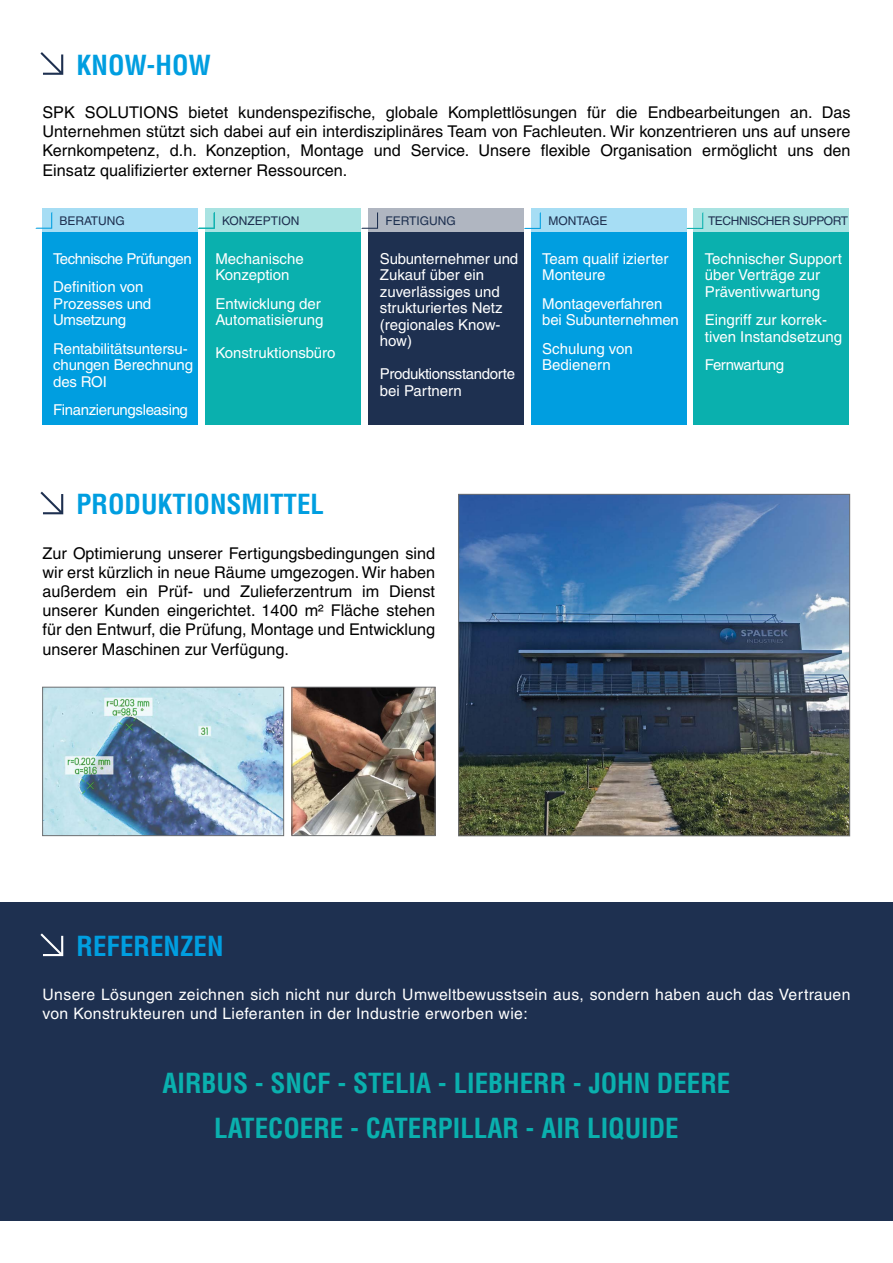
<style>
.page{position:relative;width:893px;height:1263px;background:#fff}
.page>*{position:absolute;margin:0;border:0;box-sizing:border-box;transform-origin:0 0}
.t1{font:700 condensed 27px "Helvetica LT Pro";color:#0ab0ae}
.t2{font:700 condensed 27px "Helvetica LT Pro";color:#009ee0}
.t3{font:16.2px/19.2px "Helvetica LT Pro";color:#000;text-align:justify}
.t4{font:15.75px/18.8px "Helvetica LT Pro";letter-spacing:.025em;color:#fff}
.t5{font:15px/16.5px "Helvetica LT Pro";color:#fff}
.t6{font:15px/16.5px "Helvetica LT Pro";letter-spacing:-.025em;color:#fff}
.t7{font:15px/28.5px "Helvetica LT Pro";letter-spacing:-.035em;color:#fff}
.t8{font:12px "Helvetica LT Pro";color:#1e3050}
.t9{font:12px "Helvetica LT Pro";letter-spacing:-.035em;color:#1e3050}
</style>
<div class="page">
<div style="left:0;top:901px;width:893px;height:319px;background:#1e3050"></div>
<div style="left:43px;top:232px;width:155px;height:193px;background:#009ee0"></div>
<div style="left:368px;top:232px;width:156px;height:193px;background:#1e3050"></div>
<div style="left:205px;top:232px;width:155px;height:193px;background:#0ab0ae"></div>
<div style="left:531px;top:232px;width:155px;height:193px;background:#009ee0"></div>
<div style="left:694px;top:232px;width:155px;height:193px;background:#0ab0ae"></div>
<img style="left:44px;top:689px;width:238px;height:145px">
<div style="left:42px;top:687px;width:242px;height:149px;border:1px solid #6e6f71"></div>
<img style="left:460px;top:496px;width:388px;height:338px">
<div style="left:458px;top:494px;width:392px;height:342px;border:1px solid #6e6f71"></div>
<img style="left:294px;top:689px;width:139px;height:145px">
<div style="left:292px;top:687px;width:143px;height:149px;border:1px solid #6e6f71"></div>
<svg style="left:40px;top:492px;width:23px;height:22px"></svg>
<svg style="left:40px;top:933px;width:23px;height:23px"></svg>
<svg style="left:40px;top:52px;width:23px;height:23px"></svg>
<div style="left:205px;top:208px;width:155px;height:25px;background:#a9e3e2"></div>
<div style="left:694px;top:208px;width:155px;height:25px;background:#a9e3e2"></div>
<div style="left:368px;top:208px;width:156px;height:25px;background:#b0b6c1"></div>
<div style="left:43px;top:208px;width:155px;height:25px;background:#a6ddf4"></div>
<div style="left:531px;top:208px;width:155px;height:25px;background:#a6ddf4"></div>
<svg style="left:198px;top:212px;width:17px;height:17px"></svg>
<svg style="left:35px;top:212px;width:17px;height:17px"></svg>
<svg style="left:361px;top:212px;width:17px;height:17px"></svg>
<svg style="left:524px;top:212px;width:17px;height:17px"></svg>
<svg style="left:686px;top:212px;width:17px;height:17px"></svg>
<h1 class="t2" style="left:77px;top:47px;width:136px">KNOW-HOW</h1>
<p class="t3" style="left:43px;top:103px;width:809px">SPK SOLUTIONS bietet kundenspezifische, globale Komplettlösungen für die Endbearbeitungen an. Das Unternehmen stützt sich dabei auf ein interdisziplinäres Team von Fachleuten. Wir konzentrieren uns auf unsere Kernkompetenz, d.h. Konzeption, Montage und Service. Unsere flexible Organisation ermöglicht uns den Einsatz qualifizierter externer Ressourcen.</p>
<p class="t8" style="left:60px;top:214px;width:67px">BERATUNG</p>
<p class="t8" style="left:222px;top:214px;width:79px">KONZEPTION</p>
<p class="t8" style="left:385px;top:214px;width:72px">FERTIGUNG</p>
<p class="t8" style="left:549px;top:214px;width:60px">MONTAGE</p>
<p class="t9" style="left:708px;top:214px;width:142px">TECHNISCHER SUPPORT</p>
<p class="t7" style="left:53px;top:244px;width:140px">Technische Prüfungen<br>Definition von</p>
<p class="t6" style="left:53px;top:295px;width:99px">Prozesses und<br>Umsetzung</p>
<p class="t5" style="left:53px;top:340px;width:141px">Rentabilitätsuntersu&shy;chungen Berechnung des ROI</p>
<p class="t6" style="left:53px;top:402px;width:136px">Finanzierungsleasing</p>
<p class="t5" style="left:215px;top:250px;width:90px">Mechanische<br>Konzeption</p>
<p class="t5" style="left:215px;top:295px;width:110px">Entwicklung der<br>Automatisierung</p>
<p class="t5" style="left:215px;top:345px;width:122px">Konstruktionsbüro</p>
<p class="t5" style="left:380px;top:250px;width:140px">Subunternehmer und<br>Zukauf über ein zuverlässiges und strukturiertes Netz (regionales Know&shy;how)</p>
<p class="t6" style="left:380px;top:366px;width:137px">Produktionsstandorte bei Partnern</p>
<p class="t5" style="left:542px;top:250px;width:128px">Team qualif izierter<br>Monteure</p>
<p class="t5" style="left:542px;top:295px;width:138px">Montageverfahren bei Subunternehmen</p>
<p class="t5" style="left:542px;top:340px;width:92px">Schulung von<br>Bedienern</p>
<p class="t5" style="left:705px;top:250px;width:139px">Technischer Support über Verträge zur<br>Präventivwartung</p>
<p class="t5" style="left:705px;top:312px;width:139px">Eingriff zur korrek&shy;tiven Instandsetzung</p>
<p class="t7" style="left:705px;top:351px;width:81px">Fernwartung</p>
<h1 class="t2" style="left:77px;top:486px;width:246px">PRODUKTIONSMITTEL</h1>
<p class="t3" style="left:43px;top:543px;width:394px">Zur Optimierung unserer Fertigungsbedingungen sind wir erst kürzlich in neue Räume umgezogen. Wir haben außerdem ein Prüf- und Zulieferzentrum im Dienst unserer Kunden eingerichtet. 1400 m² Fläche stehen für den Entwurf, die Prüfung, Montage und Entwicklung unserer Maschinen zur Verfügung.</p>
<h1 class="t2" style="left:77px;top:928px;width:148px">REFERENZEN</h1>
<p class="t4" style="left:43px;top:985px;width:809px">Unsere Lösungen zeichnen sich nicht nur durch Umweltbewusstsein aus, sondern haben auch das Vertrauen von Konstrukteuren und Lieferanten in der Industrie erworben wie:</p>
<h1 class="t1" style="left:163px;top:1065px;width:373px">AIRBUS - SNCF - STELIA - LIEBHERR</h1>
<h1 class="t1" style="left:573px;top:1065px;width:116px">- JOHN DEERE</h1>
<h1 class="t1" style="left:214px;top:1110px;width:85px">LATECOERE</h1>
<h1 class="t1" style="left:350px;top:1110px;width:45px">- CATERPI</h1>
<h1 class="t1" style="left:460px;top:1110px;width:217px">LLAR - AIR LIQUIDE</h1>
</div>
